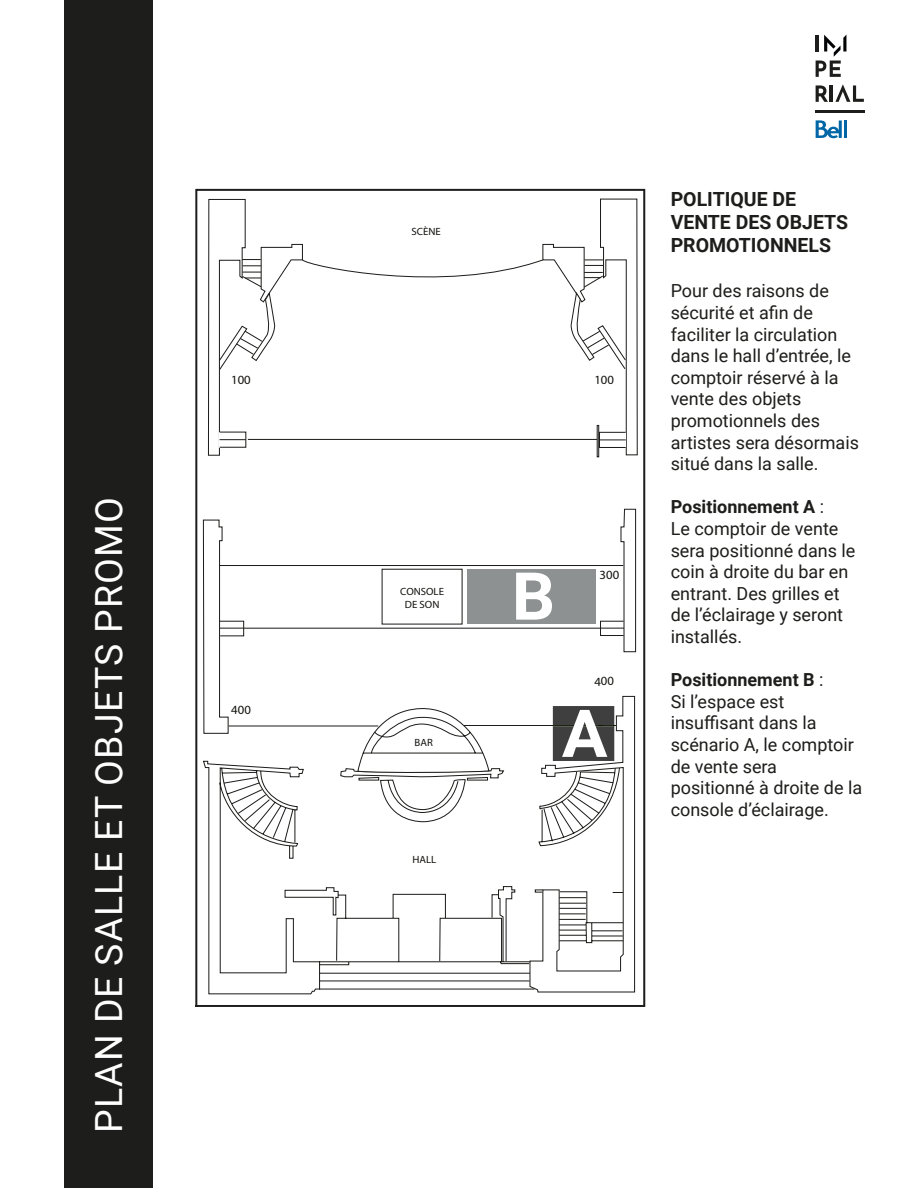
<style>
.page{position:relative;width:918px;height:1188px;background:#fff}
.page>*{position:absolute;margin:0;border:0;box-sizing:border-box;transform-origin:0 0}
.t1{font:700 66.15px "Roboto";color:#fff}
.t2{font:37.5px "Roboto";letter-spacing:.035em;color:#fff}
.t3{font:700 19.5px "Roboto";color:#1d1d1b}
.t4{font:18px/21.6px "Roboto";color:#1d1d1b}
.t5{font:700 18px "Roboto";color:#1d1d1b}
.t6{font:10.5px/12.6px "Myriad Pro";color:#13120e;text-align:center}
.s1{font-weight:400}
</style>
<div class="page">
<div style="left:64px;top:0;width:88px;height:1188px;background:#1d1d1b"></div>
<svg style="left:816px;top:85px;width:12px;height:17px"></svg>
<hr style="left:830px;top:85px;width:3px;height:17px;background:#1d1d1b">
<svg style="left:835px;top:84px;width:29px;height:18px"></svg>
<hr style="left:815px;top:110px;width:49px;height:3px;background:#1d1d1b">
<svg style="left:816px;top:35px;width:30px;height:42px"></svg>
<svg style="left:816px;top:120px;width:26px;height:18px"></svg>
<hr style="left:844px;top:120px;width:3px;height:18px;background:#0066a6">
<svg style="left:195px;top:189px;width:451px;height:818px"></svg>
<svg style="left:207px;top:198px;width:431px;height:258px"></svg>
<svg style="left:202px;top:508px;width:435px;height:485px"></svg>
<p class="t2" style="left:83px;top:1133px;width:638px;rotate:-90deg">PLAN DE SALLE ET OBJETS PROMO</p>
<p class="t6" style="left:412px;top:225px;width:31px">SCÈNE</p>
<p class="t6" style="left:400px;top:585px;width:45px">CONSOLE<br>DE SON</p>
<p class="t6" style="left:415px;top:736px;width:20px">BAR</p>
<p class="t6" style="left:413px;top:853px;width:25px">HALL</p>
<h1 class="t1" style="left:512px;top:550px;width:45px">B</h1>
<h1 class="t1" style="left:562px;top:687px;width:47px">A</h1>
<p class="t3" style="left:671px;top:185px;width:127px">POLITIQUE DE</p>
<p class="t3" style="left:671px;top:208px;width:179px">VENTE DES OBJETS</p>
<p class="t3" style="left:671px;top:232px;width:162px">PROMOTIONNELS</p>
<p class="t4" style="left:671px;top:279px;width:160px">Pour des raisons de</p>
<p class="t4" style="left:671px;top:301px;width:144px">sécurité et afin de</p>
<p class="t4" style="left:671px;top:323px;width:168px">faciliter la circulation</p>
<p class="t4" style="left:671px;top:344px;width:182px">dans le hall d’entrée, le</p>
<p class="t4" style="left:671px;top:366px;width:170px">comptoir réservé à la</p>
<p class="t4" style="left:671px;top:387px;width:132px">vente des objets</p>
<p class="t4" style="left:671px;top:409px;width:190px">promotionnels des artistes sera désormais situé dans la salle.</p>
<p class="t5" style="left:671px;top:494px;width:155px">Positionnement A <span class="s1">:</span></p>
<p class="t4" style="left:671px;top:517px;width:169px">Le comptoir de vente</p>
<p class="t4" style="left:671px;top:539px;width:186px">sera positionné dans le</p>
<p class="t4" style="left:671px;top:560px;width:179px">coin à droite du bar en</p>
<p class="t4" style="left:671px;top:582px;width:171px">entrant. Des grilles et</p>
<p class="t4" style="left:671px;top:603px;width:174px">de l’éclairage y seront</p>
<p class="t4" style="left:671px;top:625px;width:73px">installés.</p>
<p class="t5" style="left:671px;top:667px;width:154px">Positionnement B <span class="s1">:</span></p>
<p class="t4" style="left:671px;top:690px;width:115px">Si l’espace est</p>
<p class="t4" style="left:671px;top:711px;width:148px">insuffisant dans la</p>
<p class="t4" style="left:671px;top:733px;width:185px">scénario A, le comptoir de vente sera</p>
<p class="t4" style="left:671px;top:776px;width:193px">positionné à droite de la console d’éclairage.</p>
</div>
